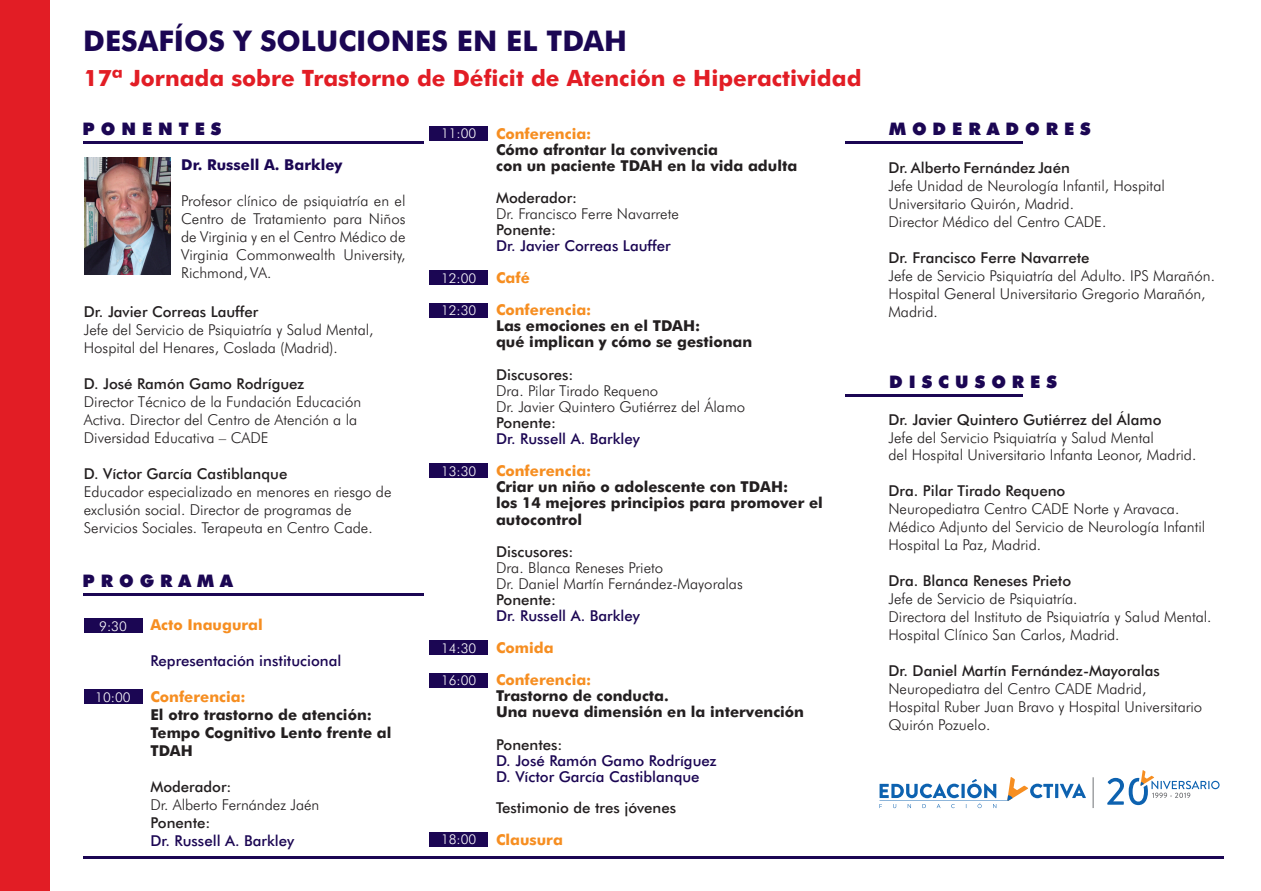
<style>
.page{position:relative;width:1261px;height:891px;background:#fff}
.page>*{position:absolute;margin:0;border:0;box-sizing:border-box;transform-origin:0 0}
.t1{font:700 28.5px "Futura BT";color:#1b0653}
.t2{font:700 22.5px "Futura BT";color:#e21d25}
.t3{font:900 17.25px "Futura BT";letter-spacing:.345em;color:#1b0653}
.t4{font:300 15px/18px "Futura BT";color:#231f20}
.t5{font:500 15px "Futura BT";color:#231f20}
.t6{font:700 15px/16px "Futura BT";color:#231f20}
.t7{font:500 15px/16px "Futura BT";color:#1b0653}
.t8{font:700 15px/32.1px "Futura BT";color:#f68e21}
.t9{font:700 15px "Futura BT";color:#1b0653}
.t10{font:300 13.5px "Futura BT";color:#fff}
</style>
<div class="page">
<div style="left:0;top:0;width:50px;height:890px;background:#e21d25"></div>
<hr style="left:84px;top:856px;width:1139px;height:2px;background:#1b0653">
<div style="left:429px;top:126px;width:59px;height:14px;background:#1b0653"></div>
<div style="left:429px;top:270px;width:59px;height:15px;background:#1b0653"></div>
<hr style="left:845px;top:141px;width:177px;height:3px;background:#1b0653">
<hr style="left:84px;top:141px;width:340px;height:3px;background:#1b0653">
<hr style="left:84px;top:593px;width:340px;height:2px;background:#1b0653">
<div style="left:84px;top:618px;width:58px;height:15px;background:#1b0653"></div>
<div style="left:84px;top:689px;width:58px;height:15px;background:#1b0653"></div>
<div style="left:429px;top:303px;width:59px;height:14px;background:#1b0653"></div>
<div style="left:429px;top:463px;width:59px;height:15px;background:#1b0653"></div>
<div style="left:429px;top:640px;width:59px;height:15px;background:#1b0653"></div>
<div style="left:429px;top:672px;width:59px;height:15px;background:#1b0653"></div>
<hr style="left:845px;top:394px;width:177px;height:3px;background:#1b0653">
<img style="left:84px;top:158px;width:87px;height:116px">
<div style="left:429px;top:831px;width:59px;height:15px;background:#1b0653"></div>
<svg style="left:1107px;top:770px;width:112px;height:35px"></svg>
<hr style="left:961px;top:783px;width:3px;height:14px;background:#0d62b0">
<hr style="left:1055px;top:783px;width:3px;height:14px;background:#0d62b0">
<svg style="left:1060px;top:783px;width:25px;height:15px"></svg>
<svg style="left:1007px;top:777px;width:46px;height:23px"></svg>
<svg style="left:879px;top:783px;width:80px;height:25px"></svg>
<svg style="left:965px;top:779px;width:31px;height:29px"></svg>
<hr style="left:879px;top:800px;width:129px;height:1px;background:#0d62b0">
<hr style="left:1092px;top:777px;width:1px;height:30px;background:#808285">
<h1 class="t1" style="left:83px;top:30px;width:545px">DESAFÍOS Y SOLUCIONES EN EL TDAH</h1>
<h2 class="t2" style="left:84px;top:69px;width:779px">17ª Jornada sobre Trastorno de Déficit de Atención e Hiperactividad</h2>
<p class="t3" style="left:83px;top:122px;width:140px">PONENTES</p>
<p class="t3" style="left:889px;top:122px;width:203px">MODERADORES</p>
<p class="t8" style="left:496px;top:119px;width:97px">Conferencia:</p>
<p class="t6" style="left:496px;top:143px;width:302px">Cómo afrontar la convivencia<br>con un paciente TDAH en la vida adulta</p>
<p class="t5" style="left:496px;top:191px;width:83px">Moderador:</p>
<p class="t4" style="left:496px;top:206px;width:184px">Dr. Francisco Ferre Navarrete</p>
<p class="t5" style="left:496px;top:224px;width:62px">Ponente:</p>
<p class="t7" style="left:496px;top:239px;width:176px">Dr. Javier Correas Lauffer</p>
<p class="t8" style="left:496px;top:263px;width:97px">Café<br>Conferencia:</p>
<p class="t6" style="left:496px;top:319px;width:258px">Las emociones en el TDAH:<br>qué implican y cómo se gestionan</p>
<p class="t5" style="left:496px;top:368px;width:79px">Discusores:</p>
<p class="t4" style="left:496px;top:383px;width:251px;line-height:16px">Dra. Pilar Tirado Requeno<br>Dr. Javier Quintero Gutiérrez del Álamo</p>
<p class="t5" style="left:496px;top:416px;width:62px">Ponente:</p>
<p class="t7" style="left:496px;top:431px;width:145px">Dr. Russell A. Barkley</p>
<p class="t8" style="left:496px;top:456px;width:97px">Conferencia:</p>
<p class="t6" style="left:496px;top:479px;width:328px;line-height:16.5px">Criar un niño o adolescente con TDAH:<br>los 14 mejores principios para promover el autocontrol</p>
<p class="t5" style="left:496px;top:545px;width:79px">Discusores:</p>
<p class="t4" style="left:496px;top:561px;width:248px;line-height:16px">Dra. Blanca Reneses Prieto<br>Dr. Daniel Martín Fernández-Mayoralas</p>
<p class="t5" style="left:496px;top:593px;width:62px">Ponente:</p>
<p class="t7" style="left:496px;top:609px;width:145px">Dr. Russell A. Barkley</p>
<p class="t8" style="left:496px;top:633px;width:97px">Comida<br>Conferencia:</p>
<p class="t6" style="left:496px;top:689px;width:309px">Trastorno de conducta.<br>Una nueva dimensión en la intervención</p>
<p class="t5" style="left:496px;top:738px;width:68px">Ponentes:</p>
<p class="t7" style="left:496px;top:753px;width:222px">D. José Ramón Gamo Rodríguez<br>D. Víctor García Castiblanque</p>
<p class="t5" style="left:496px;top:801px;width:182px">Testimonio de tres jóvenes</p>
<p class="t8" style="left:496px;top:825px;width:68px">Clausura</p>
<p class="t10" style="left:441px;top:128px;width:37px">11:00</p>
<p class="t9" style="left:181px;top:158px;width:163px">Dr. Russell A. Barkley</p>
<p class="t4" style="left:181px;top:193px;width:226px;text-align:justify">Profesor clínico de psiquiatría en el Centro de Tratamiento para Niños de Virginia y en el Centro Médico de Virginia Commonwealth University, Richmond, VA.</p>
<p class="t5" style="left:888px;top:161px;width:183px">Dr. Alberto Fernández Jaén</p>
<p class="t4" style="left:888px;top:177px;width:278px">Jefe Unidad de Neurología Infantil, Hospital<br>Universitario Quirón, Madrid.<br>Director Médico del Centro CADE.</p>
<p class="t5" style="left:888px;top:251px;width:203px">Dr. Francisco Ferre Navarrete</p>
<p class="t4" style="left:888px;top:267px;width:328px">Jefe de Servicio Psiquiatría del Adulto. IPS Marañón.<br>Hospital General Universitario Gregorio Marañón,<br>Madrid.</p>
<p class="t10" style="left:441px;top:272px;width:37px">12:00</p>
<p class="t10" style="left:441px;top:305px;width:37px">12:30</p>
<p class="t5" style="left:84px;top:305px;width:176px">Dr. Javier Correas Lauffer</p>
<p class="t4" style="left:84px;top:322px;width:291px">Jefe del Servicio de Psiquiatría y Salud Mental,<br>Hospital del Henares, Coslada (Madrid).</p>
<p class="t5" style="left:84px;top:377px;width:222px">D. José Ramón Gamo Rodríguez</p>
<p class="t4" style="left:84px;top:394px;width:279px">Director Técnico de la Fundación Educación<br>Activa. Director del Centro de Atención a la<br>Diversidad Educativa – CADE</p>
<p class="t5" style="left:84px;top:467px;width:205px">D. Víctor García Castiblanque</p>
<p class="t4" style="left:84px;top:484px;width:309px">Educador especializado en menores en riesgo de exclusión social. Director de programas de<br>Servicios Sociales. Terapeuta en Centro Cade.</p>
<p class="t3" style="left:889px;top:375px;width:169px">DISCUSORES</p>
<p class="t5" style="left:888px;top:413px;width:274px">Dr. Javier Quintero Gutiérrez del Álamo</p>
<p class="t4" style="left:888px;top:429px;width:309px">Jefe del Servicio Psiquiatría y Salud Mental<br>del Hospital Universitario Infanta Leonor, Madrid.</p>
<p class="t5" style="left:888px;top:485px;width:178px">Dra. Pilar Tirado Requeno</p>
<p class="t4" style="left:888px;top:501px;width:318px">Neuropediatra Centro CADE Norte y Aravaca.<br>Médico Adjunto del Servicio de Neurología Infantil<br>Hospital La Paz, Madrid.</p>
<p class="t5" style="left:888px;top:575px;width:184px">Dra. Blanca Reneses Prieto</p>
<p class="t4" style="left:888px;top:591px;width:324px">Jefe de Servicio de Psiquiatría.<br>Directora del Instituto de Psiquiatría y Salud Mental.<br>Hospital Clínico San Carlos, Madrid.</p>
<p class="t5" style="left:888px;top:665px;width:273px">Dr. Daniel Martín Fernández-Mayoralas</p>
<p class="t4" style="left:888px;top:681px;width:315px">Neuropediatra del Centro CADE Madrid,<br>Hospital Ruber Juan Bravo y Hospital Universitario<br>Quirón Pozuelo.</p>
<p class="t10" style="left:441px;top:465px;width:37px">13:30</p>
<p class="t3" style="left:83px;top:573px;width:152px">PROGRAMA</p>
<p class="t8" style="left:150px;top:610px;width:114px">Acto Inaugural</p>
<p class="t7" style="left:150px;top:654px;width:192px">Representación institucional</p>
<p class="t8" style="left:150px;top:682px;width:97px">Conferencia:</p>
<p class="t6" style="left:150px;top:707px;width:242px;line-height:18px">El otro trastorno de atención:<br>Tempo Cognitivo Lento frente al<br>TDAH</p>
<p class="t5" style="left:150px;top:780px;width:83px">Moderador:</p>
<p class="t4" style="left:150px;top:797px;width:170px">Dr. Alberto Fernández Jaén</p>
<p class="t5" style="left:150px;top:816px;width:62px">Ponente:</p>
<p class="t7" style="left:150px;top:834px;width:145px">Dr. Russell A. Barkley</p>
<p class="t10" style="left:99px;top:620px;width:29px">9:30</p>
<p class="t10" style="left:441px;top:642px;width:37px">14:30</p>
<p class="t10" style="left:441px;top:674px;width:37px">16:00</p>
<p class="t10" style="left:95px;top:691px;width:37px">10:00</p>
<p class="t10" style="left:441px;top:833px;width:37px">18:00</p>
</div>
